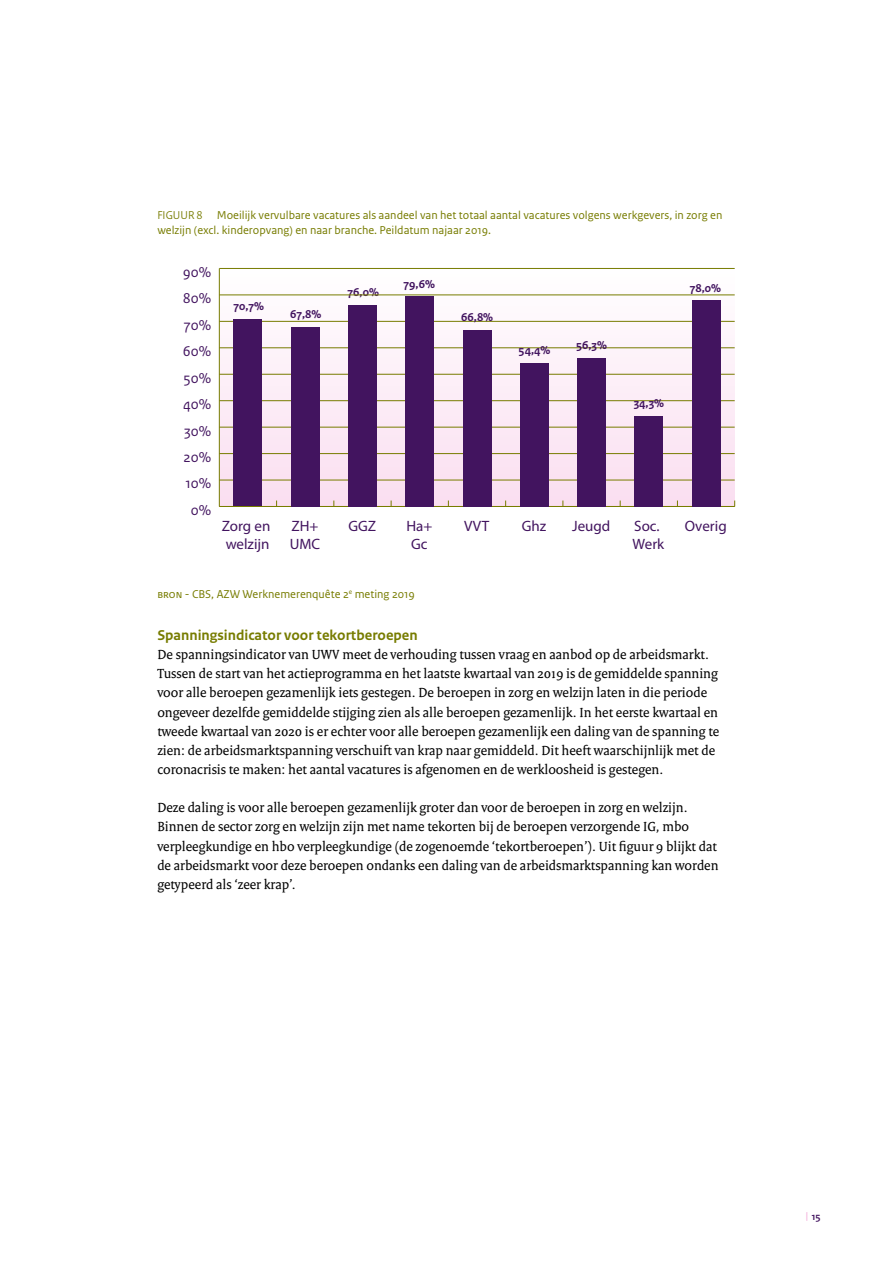
<style>
.page{position:relative;width:893px;height:1263px;background:#fff}
.page>*{position:absolute;margin:0;border:0;box-sizing:border-box;transform-origin:0 0}
.t1{font:15px/18px "Myriad Pro";color:#42145f}
.H4_-_RO_Alineakop_Sa{font:700 15px "Rijksoverheid Sans Text";color:#777c00}
.t2{font:15px "Rijksoverheid Sans Text";color:#42145f}
.P_-_RO_Broodtekst_Se{font:14.25px/19.2px "Rijksoverheid Serif";color:#000}
.P_-_Bijschrift_-_Fig{font:12px/15px "Rijksoverheid Sans Text";color:#777c00}
.t3{font:700 12px "Rijksoverheid Sans Text";color:#42145f}
.P_-_Bijschrift_-_Bro{font:12px "Rijksoverheid Sans Text";color:#777c00}
.P_-_Bijschrift_-_Fig-2{font:12px "Rijksoverheid Sans Heading";color:#777c00}
.t4{font:700 10.5px "Rijksoverheid Sans Heading";color:#42145f}
.s1{font-family:"Rijksoverheid Sans Heading"}
.s2{font-weight:400;color:#f092cd}
</style>
<div class="page">
<svg style="left:220px;top:294px;width:515px;height:212px"></svg>
<hr style="left:219px;top:268px;width:1px;height:238px;background:#777c00">
<hr style="left:219px;top:506px;width:516px;height:1px;background:#777c00">
<hr style="left:219px;top:480px;width:516px;height:1px;background:#777c00">
<hr style="left:219px;top:453px;width:516px;height:1px;background:#777c00">
<hr style="left:219px;top:427px;width:516px;height:1px;background:#777c00">
<hr style="left:219px;top:400px;width:516px;height:1px;background:#777c00">
<hr style="left:219px;top:374px;width:516px;height:1px;background:#777c00">
<hr style="left:219px;top:348px;width:516px;height:1px;background:#777c00">
<hr style="left:219px;top:321px;width:516px;height:1px;background:#777c00">
<hr style="left:219px;top:295px;width:516px;height:1px;background:#777c00">
<hr style="left:219px;top:268px;width:516px;height:1px;background:#777c00">
<div style="left:234px;top:319px;width:28px;height:187px;background:#42145f"></div>
<div style="left:291px;top:327px;width:28px;height:179px;background:#42145f"></div>
<div style="left:348px;top:305px;width:28px;height:201px;background:#42145f"></div>
<div style="left:406px;top:296px;width:28px;height:210px;background:#42145f"></div>
<div style="left:463px;top:330px;width:28px;height:176px;background:#42145f"></div>
<div style="left:520px;top:363px;width:28px;height:143px;background:#42145f"></div>
<div style="left:577px;top:358px;width:29px;height:148px;background:#42145f"></div>
<div style="left:635px;top:416px;width:28px;height:90px;background:#42145f"></div>
<div style="left:692px;top:300px;width:28px;height:206px;background:#42145f"></div>
<p class="P_-_Bijschrift_-_Fig" style="left:157px;top:208px;width:566px;text-indent:31px"><span class="s1">R 8</span> Moeilijk vervulbare vacatures als aandeel van het totaal aantal vacatures volgens werkgevers, in zorg en welzijn (excl. kinderopvang) en naar branche. Peildatum najaar 2019.</p>
<p class="P_-_Bijschrift_-_Fig-2" style="left:157px;top:208px;width:13px">FIGUU</p>
<p class="t2" style="left:183px;top:263px;width:30px">90%</p>
<p class="t2" style="left:183px;top:290px;width:30px">80%</p>
<p class="t2" style="left:184px;top:316px;width:29px">70%</p>
<p class="t2" style="left:183px;top:343px;width:30px">60%</p>
<p class="t2" style="left:184px;top:369px;width:29px">50%</p>
<p class="t2" style="left:183px;top:396px;width:30px">40%</p>
<p class="t2" style="left:184px;top:422px;width:29px">30%</p>
<p class="t2" style="left:184px;top:448px;width:29px">20%</p>
<p class="t2" style="left:185px;top:475px;width:27px">10%</p>
<p class="t2" style="left:191px;top:501px;width:22px">0%</p>
<p class="t3" style="left:233px;top:299px;width:32px">70,7%</p>
<p class="t1" style="left:222px;top:516px;width:50px">Zorg en welzijn</p>
<p class="t3" style="left:290px;top:308px;width:33px">67,8%</p>
<p class="t3" style="left:348px;top:286px;width:33px">76,0%</p>
<p class="t1" style="left:291px;top:516px;width:29px">ZH+</p>
<p class="t1" style="left:348px;top:516px;width:29px">GGZ</p>
<p class="t1" style="left:290px;top:534px;width:32px">UMC</p>
<p class="t3" style="left:404px;top:277px;width:33px">79,6%</p>
<p class="t3" style="left:690px;top:281px;width:33px">78,0%</p>
<p class="t3" style="left:461px;top:311px;width:33px">66,8%</p>
<p class="t3" style="left:519px;top:343px;width:33px">54,4%</p>
<p class="t3" style="left:576px;top:338px;width:32px">56,3%</p>
<p class="t3" style="left:634px;top:396px;width:32px">34,3%</p>
<p class="t1" style="left:406px;top:516px;width:27px">Ha+</p>
<p class="t1" style="left:464px;top:516px;width:26px">VVT</p>
<p class="t1" style="left:522px;top:516px;width:26px">Ghz</p>
<p class="t1" style="left:572px;top:516px;width:40px">Jeugd</p>
<p class="t1" style="left:411px;top:534px;width:18px">Gc</p>
<p class="t1" style="left:634px;top:516px;width:27px">Soc.</p>
<p class="t1" style="left:685px;top:516px;width:43px">Overig</p>
<p class="t1" style="left:633px;top:534px;width:33px">Werk</p>
<p class="P_-_Bijschrift_-_Bro" style="left:157px;top:587px;width:259px">bron - CBS, AZW Werknemerenquête 2<sup>e</sup> meting 2019</p>
<h4 class="H4_-_RO_Alineakop_Sa" style="left:157px;top:627px;width:262px">Spanningsindicator voor tekortberoepen</h4>
<p class="P_-_RO_Broodtekst_Se" style="left:157px;top:645px;width:563px">De spanningsindicator van UWV meet de verhouding tussen vraag en aanbod op de arbeidsmarkt.<br>Tussen de start van het actieprogramma en het laatste kwartaal van 2019 is de gemiddelde spanning voor alle beroepen gezamenlijk iets gestegen. De beroepen in zorg en welzijn laten in die periode ongeveer dezelfde gemiddelde stijging zien als alle beroepen gezamenlijk. In het eerste kwartaal en tweede kwartaal van 2020 is er echter voor alle beroepen gezamenlijk een daling van de spanning te zien: de arbeidsmarktspanning verschuift van krap naar gemiddeld. Dit heeft waarschijnlijk met de coronacrisis te maken: het aantal vacatures is afgenomen en de werkloosheid is gestegen.</p>
<p class="P_-_RO_Broodtekst_Se" style="left:157px;top:798px;width:563px">Deze daling is voor alle beroepen gezamenlijk groter dan voor de beroepen in zorg en welzijn.<br>Binnen de sector zorg en welzijn zijn met name tekorten bij de beroepen verzorgende IG, mbo verpleegkundige en hbo verpleegkundige (de zogenoemde ‘tekortberoepen’). Uit figuur 9 blijkt dat de arbeidsmarkt voor deze beroepen ondanks een daling van de arbeidsmarktspanning kan worden getypeerd als ‘zeer krap’.</p>
<p class="t4" style="left:806px;top:1210px;width:16px"><span class="s2">|</span> 15</p>
</div>
